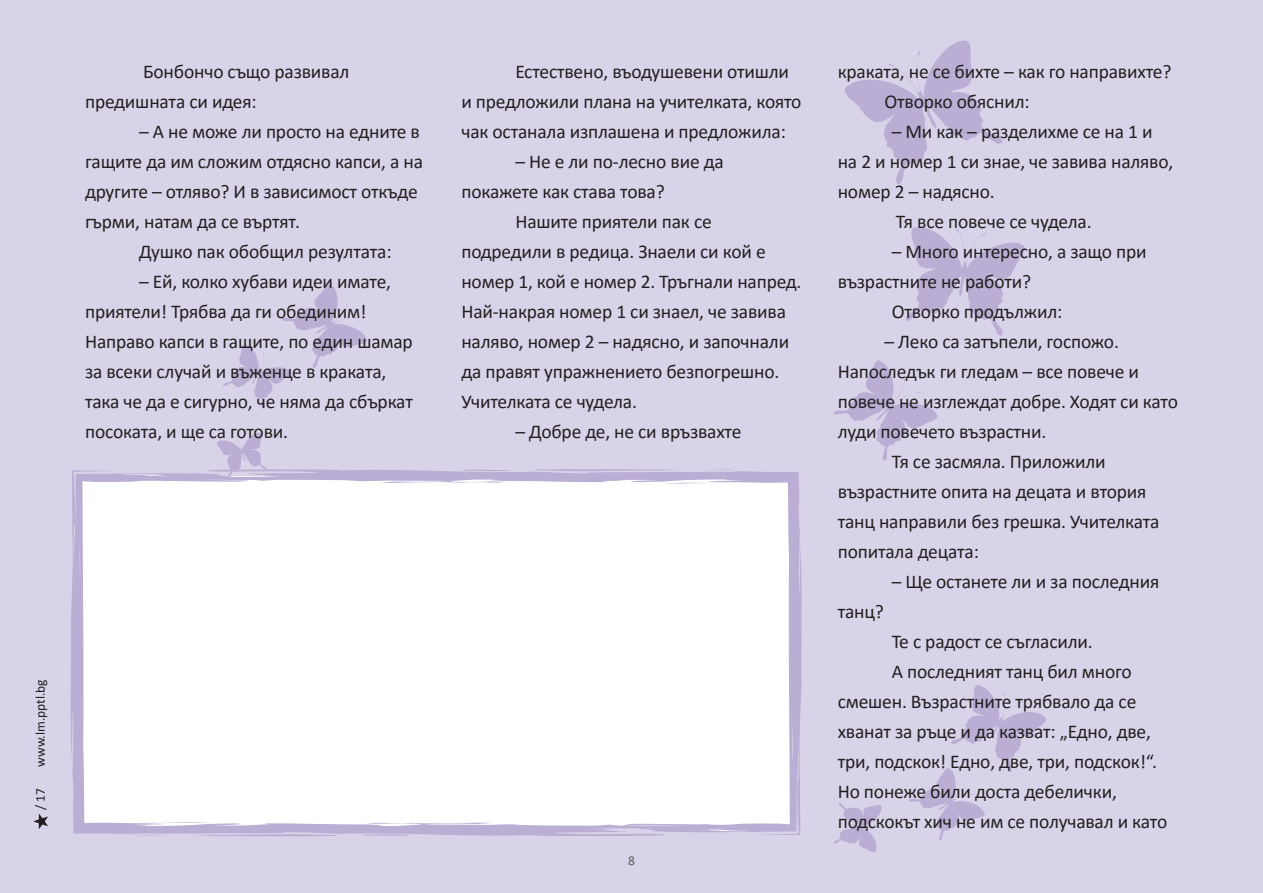
<style>
.page{position:relative;width:1263px;height:893px;background:#d9d3e9}
.page>*{position:absolute;margin:0;border:0;box-sizing:border-box;transform-origin:0 0}
.t1{font:19.5px/30px "Calibri";letter-spacing:-.01em;color:#231f20}
.t2{font:13.5px "Calibri";color:#231f20}
.t3{font:13.5px "Calibri";color:#57585a}
</style>
<div class="page">
<svg style="left:845px;top:41px;width:157px;height:143px"></svg>
<svg style="left:906px;top:227px;width:119px;height:108px"></svg>
<svg style="left:833px;top:360px;width:104px;height:101px"></svg>
<svg style="left:217px;top:433px;width:49px;height:35px"></svg>
<svg style="left:223px;top:284px;width:144px;height:125px"></svg>
<svg style="left:833px;top:803px;width:49px;height:49px"></svg>
<svg style="left:909px;top:685px;width:137px;height:155px"></svg>
<svg style="left:72px;top:470px;width:98px;height:6px"></svg>
<svg style="left:78px;top:475px;width:719px;height:357px;background:#faf9fb"></svg>
<svg style="left:702px;top:602px;width:98px;height:233px;background:#f5f3f8"></svg>
<svg style="left:778px;top:474px;width:21px;height:34px"></svg>
<svg style="left:459px;top:469px;width:302px;height:15px"></svg>
<svg style="left:70px;top:476px;width:609px;height:361px;background:#faf9fc"></svg>
<svg style="left:33px;top:814px;width:15px;height:15px"></svg>
<p class="t1" style="left:85px;top:56px;width:266px;text-indent:58px">Бонбончо също развивал предишната си идея:</p>
<p class="t1" style="left:85px;top:116px;width:339px;text-indent:54px">– А не може ли просто на едните в гащите да им сложим отдясно капси, а на другите – отляво? И в зависимост откъде гърми, натам да се въртят.</p>
<p class="t1" style="left:139px;top:236px;width:254px">Душко пак обобщил резултата:</p>
<p class="t1" style="left:85px;top:266px;width:329px;text-indent:54px">– Ей, колко хубави идеи имате, приятели! Трябва да ги обединим!<br>Направо капси в гащите, по един шамар за всеки случай и въженце в краката, така че да е сигурно, че няма да сбъркат посоката, и ще са готови.</p>
<p class="t2" style="left:31px;top:767px;width:89px;rotate:-90deg">www.lm.pptl.bg</p>
<p class="t2" style="left:31px;top:810px;width:23px;rotate:-90deg">/ 17</p>
<p class="t1" style="left:461px;top:56px;width:342px;text-indent:54px">Естествено, въодушевени отишли и предложили плана на учителката, която чак останала изплашена и предложила:</p>
<p class="t1" style="left:461px;top:146px;width:264px;text-indent:54px">– Не е ли по-лесно вие да покажете как става това?</p>
<p class="t1" style="left:461px;top:206px;width:342px;text-indent:54px">Нашите приятели пак се подредили в редица. Знаели си кой е номер 1, кой е номер 2. Тръгнали напред.<br>Най-накрая номер 1 си знаел, че завива наляво, номер 2 – надясно, и започнали да правят упражнението безпогрешно.<br>Учителката се чудела.</p>
<p class="t1" style="left:515px;top:416px;width:228px">– Добре де, не си връзвахте</p>
<p class="t3" style="left:628px;top:851px;width:8px">8</p>
<p class="t1" style="left:838px;top:56px;width:335px">краката, не се бихте – как го направихте?</p>
<p class="t1" style="left:884px;top:86px;width:147px">Отворко обяснил:</p>
<p class="t1" style="left:838px;top:116px;width:337px;text-indent:54px">– Ми как – разделихме се на 1 и на 2 и номер 1 си знае, че завива наляво, номер 2 – надясно.</p>
<p class="t1" style="left:896px;top:206px;width:197px">Тя все повече се чудела.</p>
<p class="t1" style="left:838px;top:236px;width:310px;text-indent:54px">– Много интересно, а защо при възрастните не работи?</p>
<p class="t1" style="left:892px;top:296px;width:172px">Отворко продължил:</p>
<p class="t1" style="left:838px;top:326px;width:342px;text-indent:47px">– Леко са затъпели, госпожо.<br>Напоследък ги гледам – все повече и повече не изглеждат добре. Ходят си като луди повечето възрастни.</p>
<p class="t1" style="left:838px;top:446px;width:323px;text-indent:54px">Тя се засмяла. Приложили възрастните опита на децата и втория танц направили без грешка. Учителката попитала децата:</p>
<p class="t1" style="left:892px;top:566px;width:269px">– Ще останете ли и за последния</p>
<p class="t1" style="left:838px;top:596px;width:48px">танц?</p>
<p class="t1" style="left:892px;top:626px;width:203px">Те с радост се съгласили.</p>
<p class="t1" style="left:838px;top:656px;width:331px;text-indent:54px">А последният танц бил много смешен. Възрастните трябвало да се хванат за ръце и да казват: „Едно, две, три, подскок! Едно, две, три, подскок!“.<br>Но понеже били доста дебелички, подскокът хич не им се получавал и като</p>
</div>
